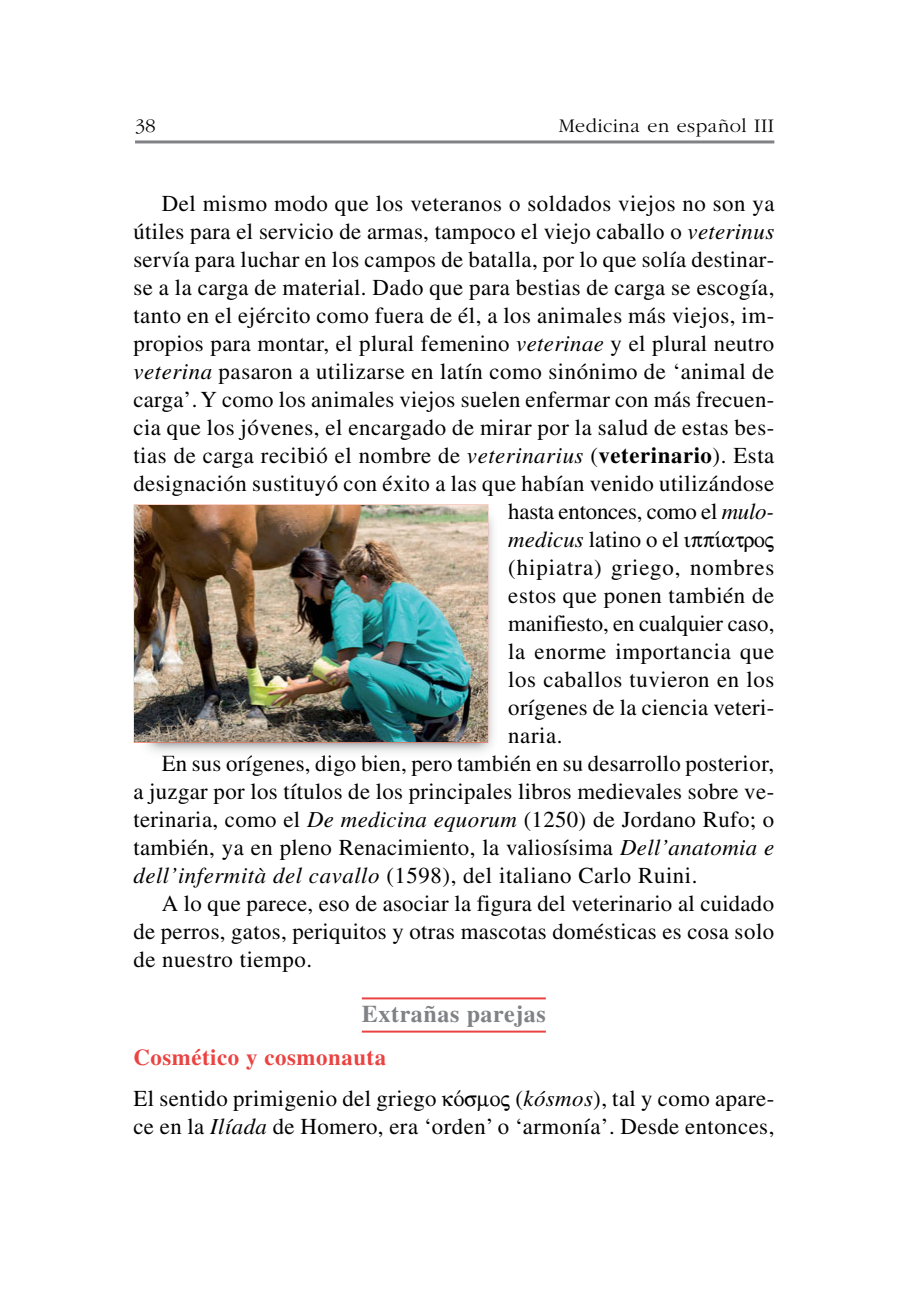
<style>
.page{position:relative;width:908px;height:1304px;background:#fff}
.page>*{position:absolute;margin:0;border:0;box-sizing:border-box;transform-origin:0 0}
.t1{font:700 24px "Times";letter-spacing:.025em;color:#808285}
.t2{font:22.8px/40.4px "Times";letter-spacing:.015em;color:#000}
.t3{font:22.8px "Times";letter-spacing:-.005em;color:#000}
.t4{font:22.8px "Times";letter-spacing:-.01em;color:#000}
.t5{font:22.8px "Times";letter-spacing:.04em;color:#000}
.t6{font:300 20px "Garamond";letter-spacing:.025em;color:#000}
.s1{font-style:italic}
.s2{font-weight:700}
.s3{font-family:"Greek"}
.s4{font-weight:700;color:#ea4341}
</style>
<div class="page">
<hr style="left:361px;top:997px;width:184px;height:2px;background:#ea4341">
<hr style="left:361px;top:1031px;width:184px;height:2px;background:#ea4341">
<hr style="left:135px;top:140px;width:639px;height:3px;background:#808285">
<img style="left:145px;top:505px;width:351px;height:255px">
<img style="left:162px;top:755px;width:101px;height:5px">
<img style="left:135px;top:505px;width:352px;height:237px">
<p class="t6" style="left:135px;top:118px;width:22px">38</p>
<p class="t6" style="left:558px;top:118px;width:217px">Medicina en español III</p>
<p class="t2" style="left:162px;top:185px;width:614px">Del mismo modo que los ve teranos o soldados viejos no son ya</p>
<p class="t2" style="left:133px;top:213px;width:642px">útiles para el servicio de ar mas, tampoco el viejo caballo o <span class="s1">veteri nus</span></p>
<p class="t2" style="left:133px;top:241px;width:642px">servía para luchar en los cam pos de batalla, por lo que solía destinar -</p>
<p class="t2" style="left:133px;top:269px;width:642px">se a la carga de ma terial. Dado que para bestias de carga se escogía,</p>
<p class="t2" style="left:133px;top:297px;width:642px">tanto en el ejército como fuera de él, a los animales más viejos, im -</p>
<p class="t2" style="left:133px;top:325px;width:642px">propios para montar, el plural femenino <span class="s1">veterinae</span> y el plural neu tro</p>
<p class="t2" style="left:133px;top:353px;width:642px"><span class="s1">veterina</span> pasaron a utilizarse en latín como sinónimo de ‘animal de</p>
<p class="t2" style="left:133px;top:381px;width:642px">carga’. Y como los animales viejos suelen enfermar con más fre cuen -</p>
<p class="t2" style="left:133px;top:409px;width:642px">cia que los jóvenes, el encargado de mirar por la salud de estas bes -</p>
<p class="t2" style="left:133px;top:437px;width:642px">tias de carga recibió el nombre de <span class="s1">veterinarius</span> (<span class="s2">veterinario</span>). Esta</p>
<p class="t2" style="left:133px;top:465px;width:642px">designación sus tituyó con éxito a las que habían venido utilizándose</p>
<p class="t4" style="left:508px;top:503px;width:267px">hasta entonces, como el <span class="s1">mulo -</span></p>
<p class="t2" style="left:508px;top:521px;width:267px"><span class="s1">medicus</span> lati no o el <span class="s3">ipp∂atroj</span></p>
<p class="t5" style="left:508px;top:559px;width:267px">(hipiatra) griego, nombres</p>
<p class="t2" style="left:508px;top:577px;width:267px">estos que po nen también de</p>
<p class="t3" style="left:508px;top:615px;width:267px">manifies to, en cualquier caso,</p>
<p class="t2" style="left:508px;top:633px;width:267px">la enor me importancia que</p>
<p class="t2" style="left:508px;top:661px;width:267px">los caballos tu vieron en los</p>
<p class="t2" style="left:508px;top:689px;width:267px">orígenes de la ciencia veteri -</p>
<p class="t2" style="left:508px;top:717px;width:56px">naria.</p>
<p class="t2" style="left:162px;top:745px;width:613px">En sus orígenes, digo bien, pero también en su desarrollo posterior,</p>
<p class="t2" style="left:133px;top:773px;width:642px">a juzgar por los títulos de los principales libros medievales sobre ve -</p>
<p class="t2" style="left:133px;top:801px;width:642px">terinaria, como el <span class="s1">De medicina equorum</span> (1250) de Jordano Rufo; o</p>
<p class="t2" style="left:133px;top:829px;width:642px">también, ya en pleno Renacimiento, la valiosísima <span class="s1">Dell’anatomia e</span></p>
<p class="t2" style="left:133px;top:857px;width:565px"><span class="s1">dell’infermità del cavallo</span> (1598), del italiano Carlo Ruini.</p>
<p class="t2" style="left:162px;top:885px;width:614px">A lo que parece, eso de asociar la figura del veterinario al cuidado</p>
<p class="t2" style="left:133px;top:913px;width:642px">de perros, gatos, periquitos y otras mascotas domésticas es cosa solo</p>
<p class="t2" style="left:133px;top:941px;width:180px">de nuestro tiempo.</p>
<p class="t1" style="left:361px;top:1005px;width:185px">Extrañas parejas</p>
<p class="t2" style="left:133px;top:1040px;width:642px"><span class="s4">Cosmético y cosmonauta<br></span>El sentido primigenio del griego <span class="s3">kÒsmoj</span> (<span class="s1">kósmos</span>), tal y como apare-</p>
<p class="t2" style="left:133px;top:1108px;width:642px">ce en la <span class="s1">Ilíada</span> de Homero, era ‘orden’ o ‘armonía’. Desde entonces,</p>
</div>
